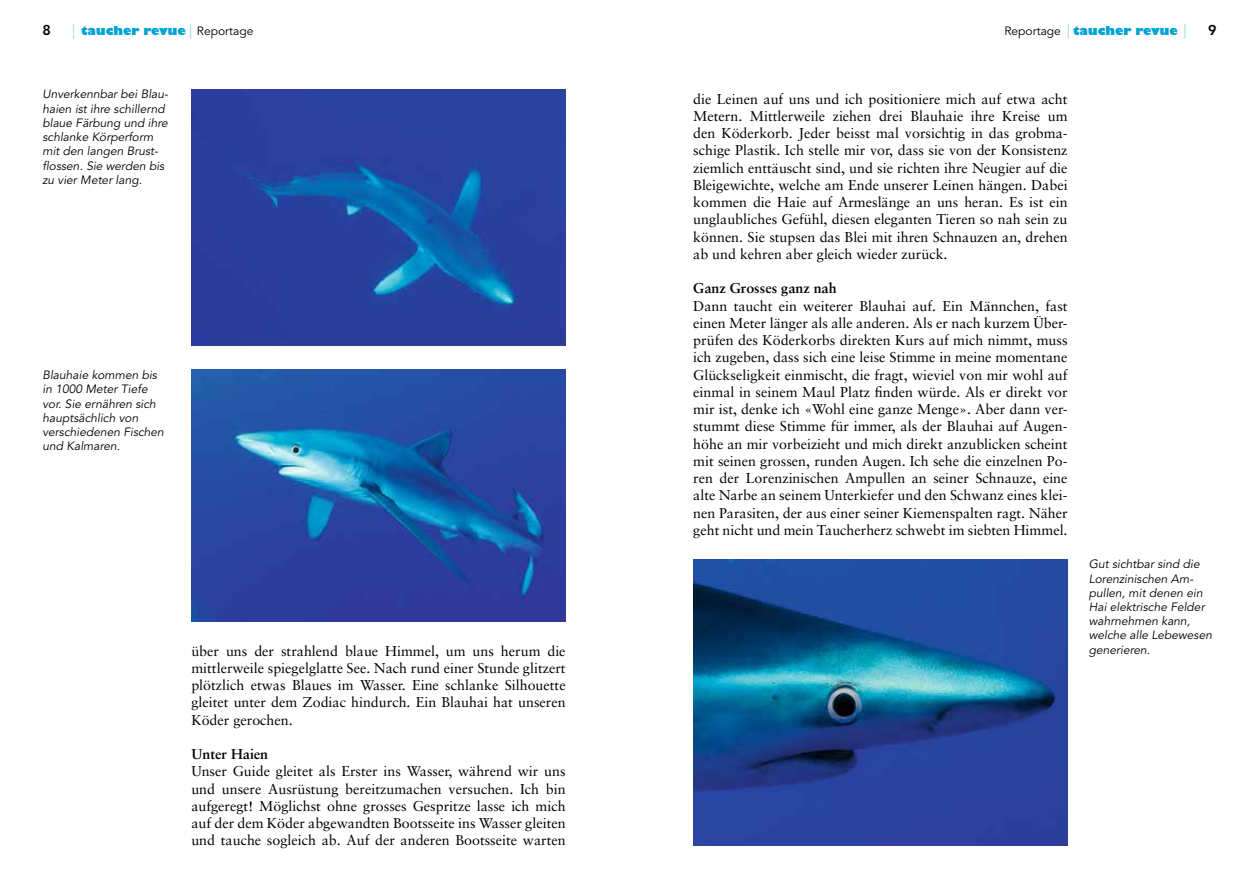
<style>
.page{position:relative;width:1259px;height:893px;background:#fff}
.page>*{position:absolute;margin:0;border:0;box-sizing:border-box;transform-origin:0 0}
.t1{font:14.25px/17.2px "Sabon";color:#000;text-align:justify}
.t2{font:700 14.25px "Sabon";color:#000}
.t3{font:800 14.25px "Avenir";color:#000}
.t4{font:italic 12px/14.2px "Avenir";color:#000}
.t5{font:800 12px "Gill Sans";color:#00a3d3}
.s1{font-family:"Avenir";font-weight:400;font-size:14.25px;color:#96d3ec}
.s2{font-family:"Avenir";font-weight:400;color:#000}
</style>
<div class="page">
<img style="left:191px;top:89px;width:375px;height:256px">
<img style="left:191px;top:370px;width:375px;height:251px">
<img style="left:693px;top:559px;width:374px;height:286px">
<p class="t3" style="left:43px;top:21px;width:10px">8</p>
<p class="t5" style="left:72px;top:23px;width:183px"><span class="s1">|</span> taucher revue <span class="s1">|</span> <span class="s2">Reportage</span></p>
<p class="t5" style="left:1004px;top:23px;width:184px"><span class="s2">Reportage</span> <span class="s1">|</span> taucher revue <span class="s1">|</span></p>
<p class="t3" style="left:1208px;top:21px;width:10px">9</p>
<p class="t4" style="left:43px;top:88px;width:127px">Unverkennbar bei Blau&shy;haien ist ihre schillernd blaue Färbung und ihre schlanke Körperform mit den langen Brust&shy;flossen. Sie werden bis zu vier Meter lang.</p>
<p class="t4" style="left:43px;top:368px;width:123px">Blauhaie kommen bis in 1000 Meter Tiefe vor. Sie ernähren sich hauptsächlich von verschiedenen Fischen und Kalmaren.</p>
<p class="t1" style="left:191px;top:642px;width:376px">über uns der strahlend blaue Himmel, um uns herum die mittlerweile spiegelglatte See. Nach rund einer Stunde glitzert plötzlich etwas Blaues im Wasser. Eine schlanke Silhouette gleitet unter dem Zodiac hindurch. Ein Blauhai hat unseren Köder gerochen.</p>
<p class="t2" style="left:191px;top:745px;width:78px">Unter Haien</p>
<p class="t1" style="left:191px;top:763px;width:376px">Unser Guide gleitet als Erster ins Wasser, während wir uns und unsere Ausrüstung bereitzumachen versuchen. Ich bin aufgeregt! Möglichst ohne grosses Gespritze lasse ich mich auf der dem Köder abgewandten Bootsseite ins Wasser gleiten und tauche sogleich ab. Auf der anderen Bootsseite warten</p>
<p class="t1" style="left:693px;top:90px;width:376px">die Leinen auf uns und ich positioniere mich auf etwa acht Metern. Mittlerweile ziehen drei Blauhaie ihre Kreise um den Köderkorb. Jeder beisst mal vorsichtig in das grobma&shy;schige Plastik. Ich stelle mir vor, dass sie von der Konsistenz ziemlich enttäuscht sind, und sie richten ihre Neugier auf die Bleigewichte, welche am Ende unserer Leinen hängen. Dabei kommen die Haie auf Armeslänge an uns heran. Es ist ein unglaubliches Gefühl, diesen eleganten Tieren so nah sein zu können. Sie stupsen das Blei mit ihren Schnauzen an, drehen ab und kehren aber gleich wieder zurück.</p>
<p class="t2" style="left:693px;top:280px;width:145px">Ganz Grosses ganz nah</p>
<p class="t1" style="left:693px;top:297px;width:376px">Dann taucht ein weiterer Blauhai auf. Ein Männchen, fast einen Meter länger als alle anderen. Als er nach kurzem Über&shy;prüfen des Köderkorbs direkten Kurs auf mich nimmt, muss ich zugeben, dass sich eine leise Stimme in meine momentane Glückseligkeit einmischt, die fragt, wieviel von mir wohl auf einmal in seinem Maul Platz finden würde. Als er direkt vor mir ist, denke ich «Wohl eine ganze Menge». Aber dann ver&shy;stummt diese Stimme für immer, als der Blauhai auf Augen&shy;höhe an mir vorbeizieht und mich direkt anzublicken scheint mit seinen grossen, runden Augen. Ich sehe die einzelnen Po&shy;ren der Lorenzinischen Ampullen an seiner Schnauze, eine alte Narbe an seinem Unterkiefer und den Schwanz eines klei&shy;nen Parasiten, der aus einer seiner Kiemenspalten ragt. Näher geht nicht und mein Taucherherz schwebt im siebten Himmel.</p>
<p class="t4" style="left:1089px;top:557px;width:125px">Gut sichtbar sind die<br>Lorenzinischen Am&shy;pullen, mit denen ein<br>Hai elektrische Felder wahrnehmen kann, welche alle Lebewesen generieren.</p>
</div>
